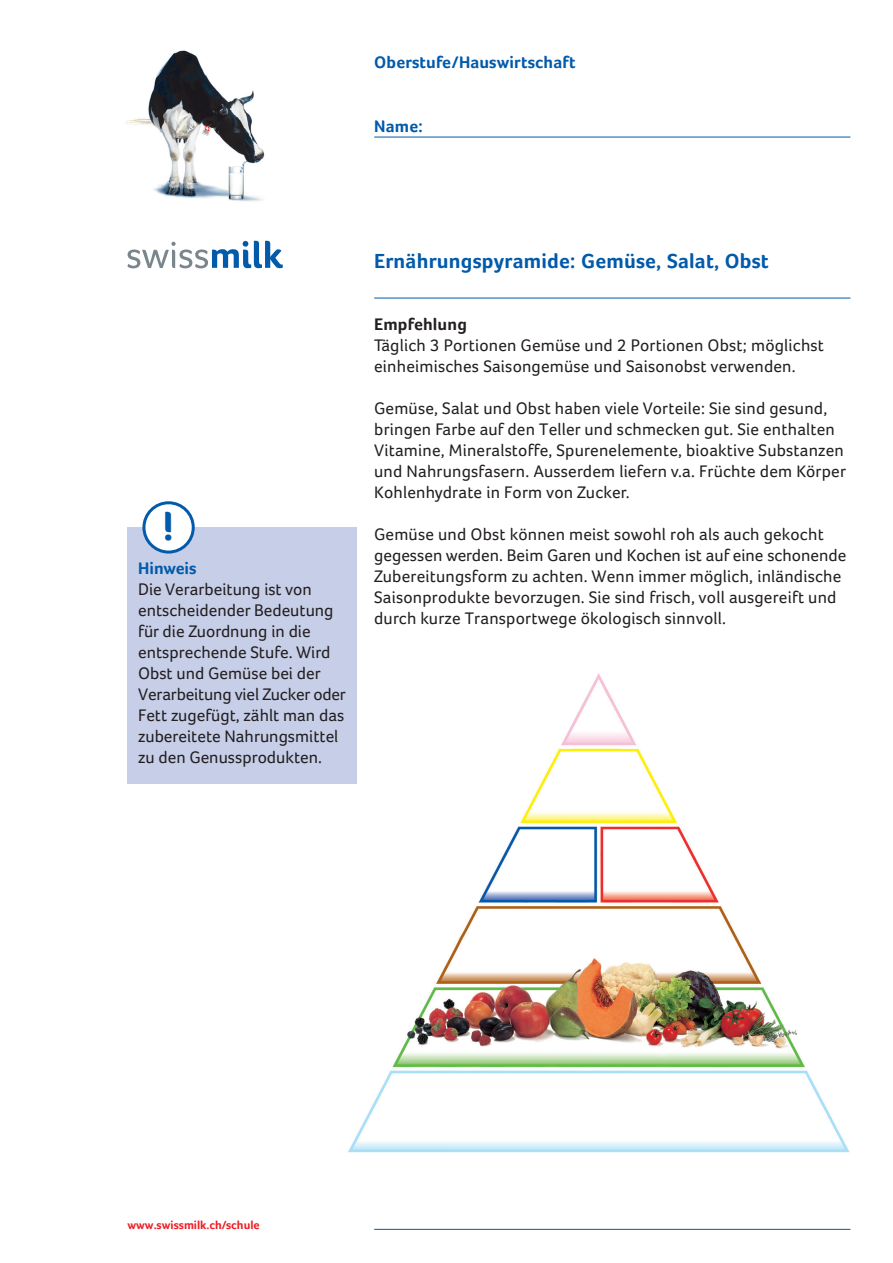
<style>
.page{position:relative;width:893px;height:1263px;background:#fff}
.page>*{position:absolute;margin:0;border:0;box-sizing:border-box;transform-origin:0 0}
.t1{font:700 42px "Foco";color:#015aaa}
.t2{font:700 21px "Foco";letter-spacing:.01em;color:#015aaa}
.t3{font:17.25px/21px "Foco";letter-spacing:.01em;color:#231f20}
.t4{font:700 17.25px "Foco";letter-spacing:.01em;color:#015aaa}
.t5{font:700 17.25px "Foco";letter-spacing:.01em;color:#231f20}
.t6{font:700 12px "Foco";color:#ee1d23}
</style>
<div class="page">
<img style="left:348px;top:673px;width:502px;height:480px">
<hr style="left:374px;top:1229px;width:476px;height:1px;background:#015aaa">
<hr style="left:374px;top:298px;width:476px;height:1px;background:#015aaa">
<img style="left:127px;top:50px;width:138px;height:151px">
<svg style="left:127px;top:241px;width:156px;height:27px"></svg>
<hr style="left:374px;top:137px;width:476px;height:1px;background:#015aaa">
<div style="left:128px;top:528px;width:229px;height:256px;background:#c7cee8"></div>
<div style="left:144px;top:503px;width:49px;height:49px;background:#fff;border-radius:50%"></div>
<div style="left:142px;top:501px;width:53px;height:52px;border:3px solid #015aaa;border-radius:50%"></div>
<p class="t4" style="left:374px;top:52px;width:203px">Oberstufe/Hauswirtschaft</p>
<p class="t4" style="left:374px;top:116px;width:50px">Name:</p>
<h1 class="t1" style="left:162px;top:501px;width:13px">!</h1>
<p class="t4" style="left:138px;top:558px;width:60px">Hinweis</p>
<p class="t3" style="left:138px;top:579px;width:209px">Die Verarbeitung ist von entscheidender Bedeutung für die Zuordnung in die entsprechende Stufe. Wird<br>Obst und Gemüse bei der<br>Verarbeitung viel Zucker oder<br>Fett zugefügt, zählt man das zubereitete Nahrungsmittel zu den Genussprodukten.</p>
<p class="t2" style="left:374px;top:248px;width:396px">Ernährungspyramide: Gemüse, Salat, Obst</p>
<p class="t5" style="left:374px;top:314px;width:94px">Empfehlung</p>
<p class="t3" style="left:374px;top:335px;width:451px">Täglich 3 Portionen Gemüse und 2 Portionen Obst; möglichst einheimisches Saisongemüse und Saisonobst verwenden.</p>
<p class="t3" style="left:374px;top:398px;width:473px">Gemüse, Salat und Obst haben viele Vorteile: Sie sind gesund, bringen Farbe auf den Teller und schmecken gut. Sie enthalten Vitamine, Mineralstoffe, Spurenelemente, bioaktive Substanzen und Nahrungsfasern. Ausserdem liefern v.a. Früchte dem Körper Kohlenhydrate in Form von Zucker.</p>
<p class="t3" style="left:374px;top:524px;width:474px">Gemüse und Obst können meist sowohl roh als auch gekocht gegessen werden. Beim Garen und Kochen ist auf eine schonende Zubereitungsform zu achten. Wenn immer möglich, inländische Saisonprodukte bevorzugen. Sie sind frisch, voll ausgereift und durch kurze Transportwege ökologisch sinnvoll.</p>
<p class="t6" style="left:128px;top:1218px;width:134px">www.swissmilk.ch/schule</p>
</div>
